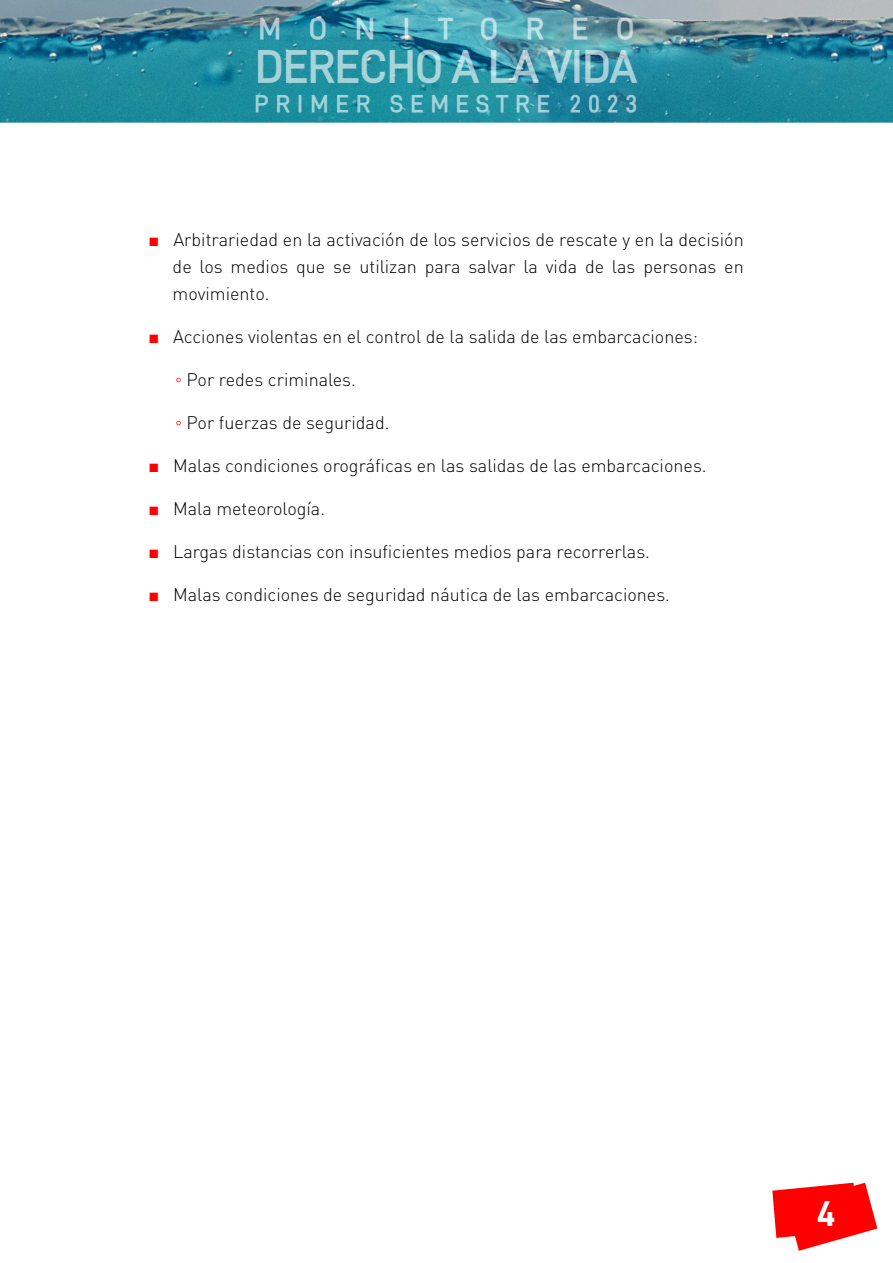
<style>
.page{position:relative;width:893px;height:1263px;background:#fff}
.page>*{position:absolute;margin:0;border:0;box-sizing:border-box;transform-origin:0 0}
.t1{font:700 45px "D DIN PRO Semi";color:rgb(255 255 255/.6)}
.t2{font:36px "D DIN PRO Bold";color:#fff}
.t3{font:700 30px "D DIN PRO Semi";letter-spacing:.93em;color:rgb(255 255 255/.6)}
.t4{font:700 24px "D DIN PRO Semi";letter-spacing:.3em;color:rgb(255 255 255/.6)}
.t5{font:300 18px/27.3px "DIN Pro";color:#000;text-align:justify}
.s1{font-family:"Arial";font-weight:400;color:#f00}
</style>
<div class="page">
<img style="left:0;top:0;width:893px;height:123px">
<svg style="left:772px;top:1183px;width:105px;height:68px"></svg>
<h3 class="t3" style="left:258px;top:14px;width:377px">MONITOREO</h3>
<h1 class="t1" style="left:256px;top:45px;width:383px">DERECHO A LA VIDA</h1>
<h3 class="t4" style="left:255px;top:92px;width:384px">PRIMER SEMESTRE 2023</h3>
<p class="t5" style="left:173px;top:227px;width:573px;text-indent:-24px"><span class="s1">■</span> Arbitrariedad en la activación de los servicios de rescate y en la decisión de los medios que se utilizan para salvar la vida de las personas en movimiento.</p>
<p class="t5" style="left:148px;top:325px;width:551px"><span class="s1">■</span> Acciones violentas en el control de la salida de las embarcaciones:</p>
<p class="t5" style="left:175px;top:368px;width:182px"><span class="s1">◦</span> Por redes criminales.</p>
<p class="t5" style="left:175px;top:411px;width:216px"><span class="s1">◦</span> Por fuerzas de seguridad.</p>
<p class="t5" style="left:148px;top:453px;width:560px"><span class="s1">■</span> Malas condiciones orográficas en las salidas de las embarcaciones.</p>
<p class="t5" style="left:148px;top:496px;width:178px"><span class="s1">■</span> Mala meteorología.</p>
<p class="t5" style="left:148px;top:539px;width:503px"><span class="s1">■</span> Largas distancias con insuficientes medios para recorrerlas.</p>
<p class="t5" style="left:148px;top:582px;width:523px"><span class="s1">■</span> Malas condiciones de seguridad náutica de las embarcaciones.</p>
<h2 class="t2" style="left:817px;top:1196px;width:20px">4</h2>
</div>
